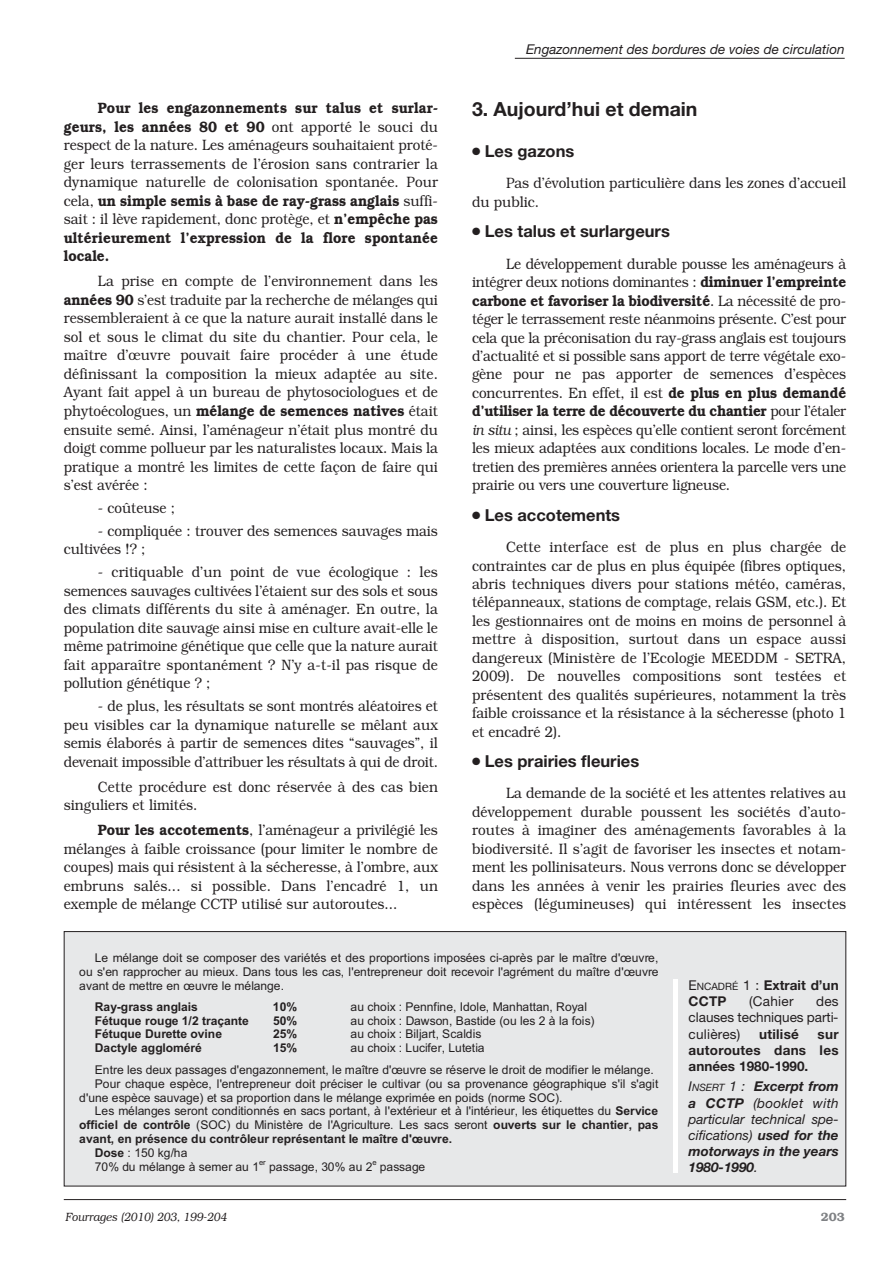
<style>
.page{position:relative;width:893px;height:1263px;background:#fff}
.page>*{position:absolute;margin:0;border:0;box-sizing:border-box;transform-origin:0 0}
.t1{font:700 19.5px "Helvetica Neue";color:#231f20}
.t2{font:700 16.5px "Helvetica Neue";color:#231f20}
.t3{font:300 15px/18.6px "Bookman";color:#231f20;text-align:justify;scale:.9 1}
.t4{font:italic 700 13.5px/16.2px "Helvetica Neue";color:#231f20;text-align:justify}
.t5{font:italic 13.5px "Helvetica Neue";color:#231f20}
.t6{font:700 13.5px/16.2px "Helvetica Neue";letter-spacing:.02em;color:#231f20;text-align:justify}
.t7{font:13.5px/16.2px "Helvetica Neue";color:#231f20;text-align:justify}
.t8{font:700 13.5px/16.2px "Helvetica Neue";color:#231f20}
.t9{font:12.15px/13.8px "Arial";letter-spacing:.005em;color:#231f20}
.t10{font:700 12.15px "Arial";color:#231f20}
.t11{font:italic 300 12px "Bookman";color:#231f20;scale:.9 1}
.t12{font:600 12px "Bookman";color:#808285}
.t13{font:700 11.1px "Arial";color:#231f20}
.t14{font:7.65px "Arial";color:#231f20}
.s1{font-weight:600}
.s2{font-style:italic}
.s3{font-weight:700}
.s4{font-weight:400}
.s5{font-weight:400;font-size:10.2px}
</style>
<div class="page">
<hr style="left:515px;top:58px;width:330px;height:1px;background:#231f20">
<hr style="left:64px;top:1199px;width:782px;height:1px;background:#231f20">
<div style="left:64px;top:931px;width:782px;height:255px;background:#e7e8e9"></div>
<div style="left:64px;top:931px;width:782px;height:255px;border:1px solid #231f20"></div>
<hr style="left:673px;top:979px;width:4px;height:194px;background:#fff">
<p class="t3" style="left:64px;top:99px;width:417px;text-indent:34px"><span class="s1">Pour les engazonnements sur talus et surlar&shy;geurs, les années 80 et 90</span> ont apporté le souci du respect de la nature. Les aménageurs souhaitaient proté&shy;ger leurs terrassements de l’érosion sans contrarier la dynamique naturelle de colonisation spontanée. Pour cela, <span class="s1">un simple semis à base de ray-grass anglais</span> suffi&shy;sait : il lève rapidement, donc protège, et <span class="s1">n’empêche pas ultérieurement l’expression de la flore spontanée locale.</span></p>
<p class="t3" style="left:64px;top:272px;width:417px;text-indent:34px">La prise en compte de l’environnement dans les <span class="s1">années 90</span> s’est traduite par la recherche de mélanges qui ressembleraient à ce que la nature aurait installé dans le sol et sous le climat du site du chantier. Pour cela, le maître d’œuvre pouvait faire procéder à une étude définissant la composition la mieux adaptée au site.<br>Ayant fait appel à un bureau de phytosociologues et de phytoécologues, un <span class="s1">mélange de semences natives</span> était ensuite semé. Ainsi, l’aménageur n’était plus montré du doigt comme pollueur par les naturalistes locaux. Mais la pratique a montré les limites de cette façon de faire qui s’est avérée :</p>
<p class="t3" style="left:98px;top:498px;width:88px">- coûteuse ;</p>
<p class="t3" style="left:64px;top:521px;width:417px;text-indent:34px">- compliquée : trouver des semences sauvages mais cultivées !? ;</p>
<p class="t3" style="left:64px;top:563px;width:417px;text-indent:34px">- critiquable d’un point de vue écologique : les semences sauvages cultivées l’étaient sur des sols et sous des climats différents du site à aménager. En outre, la population dite sauvage ainsi mise en culture avait-elle le même patrimoine génétique que celle que la nature aurait fait apparaître spontanément ? N’y a-t-il pas risque de pollution génétique ? ;</p>
<p class="t3" style="left:64px;top:697px;width:417px;text-indent:34px">- de plus, les résultats se sont montrés aléatoires et peu visibles car la dynamique naturelle se mêlant aux semis élaborés à partir de semences dites “sauvages”, il devenait impossible d’attribuer les résultats à qui de droit.</p>
<p class="t3" style="left:64px;top:777px;width:417px;text-indent:34px">Cette procédure est donc réservée à des cas bien singuliers et limités.</p>
<p class="t3" style="left:64px;top:821px;width:417px;text-indent:34px"><span class="s1">Pour les accotements</span>, l’aménageur a privilégié les mélanges à faible croissance (pour limiter le nombre de coupes) mais qui résistent à la sécheresse, à l’ombre, aux embruns salés... si possible. Dans l’encadré 1, un exemple de mélange CCTP utilisé sur autoroutes...</p>
<p class="t5" style="left:526px;top:44px;width:320px">Engazonnement des bordures de voies de circulation</p>
<h1 class="t1" style="left:472px;top:102px;width:227px">3. Aujourd’hui et demain</h1>
<p class="t2" style="left:472px;top:145px;width:104px">● Les gazons</p>
<p class="t3" style="left:472px;top:174px;width:417px;text-indent:34px">Pas d’évolution particulière dans les zones d’accueil du public.</p>
<p class="t2" style="left:472px;top:226px;width:199px">● Les talus et surlargeurs</p>
<p class="t3" style="left:472px;top:254px;width:417px;text-indent:34px">Le développement durable pousse les aménageurs à intégrer deux notions dominantes : <span class="s1">diminuer l’empreinte carbone et favoriser la biodiversité</span>. La nécessité de pro&shy;téger le terrassement reste néanmoins présente. C’est pour cela que la préconisation du ray-grass anglais est toujours d’actualité et si possible sans apport de terre végétale exo&shy;gène pour ne pas apporter de semences d’espèces concurrentes. En effet, il est <span class="s1">de plus en plus demandé d’utiliser la terre de découverte du chantier</span> pour l’étaler <span class="s2">in situ</span> ; ainsi, les espèces qu’elle contient seront forcément les mieux adaptées aux conditions locales. Le mode d’en&shy;tretien des premières années orientera la parcelle vers une prairie ou vers une couverture ligneuse.</p>
<p class="t2" style="left:472px;top:509px;width:150px">● Les accotements</p>
<p class="t3" style="left:472px;top:538px;width:417px;text-indent:34px">Cette interface est de plus en plus chargée de contraintes car de plus en plus équipée (fibres optiques, abris techniques divers pour stations météo, caméras, télépanneaux, stations de comptage, relais GSM, etc.). Et les gestionnaires ont de moins en moins de personnel à mettre à disposition, surtout dans un espace aussi dangereux (Ministère de l’Ecologie MEEDDM - SETRA, 2009). De nouvelles compositions sont testées et présentent des qualités supérieures, notamment la très faible croissance et la résistance à la sécheresse (photo 1 et encadré 2).</p>
<p class="t2" style="left:472px;top:755px;width:169px">● Les prairies fleuries</p>
<p class="t3" style="left:472px;top:784px;width:417px;text-indent:34px">La demande de la société et les attentes relatives au développement durable poussent les sociétés d’auto&shy;routes à imaginer des aménagements favorables à la biodiversité. Il s’agit de favoriser les insectes et notam&shy;ment les pollinisateurs. Nous verrons donc se développer dans les années à venir les prairies fleuries avec des espèces (légumineuses) qui intéressent les insectes</p>
<p class="t9" style="left:79px;top:951px;width:581px;text-align:justify;text-indent:16px">Le mélange doit se composer des variétés et des proportions imposées ci-après par le maître d'œuvre, ou s'en rapprocher au mieux. Dans tous les cas, l'entrepreneur doit recevoir l'agrément du maître d'œuvre avant de mettre en œuvre le mélange.</p>
<p class="t10" style="left:95px;top:998px;width:104px">Ray-grass anglais</p>
<p class="t10" style="left:273px;top:998px;width:26px">10%</p>
<p class="t9" style="left:351px;top:1000px;width:238px">au choix : Pennfine, Idole, Manhattan, Royal</p>
<p class="t10" style="left:95px;top:1012px;width:156px">Fétuque rouge 1/2 traçante</p>
<p class="t10" style="left:273px;top:1012px;width:26px">50%</p>
<p class="t9" style="left:351px;top:1014px;width:246px">au choix : Dawson, Bastide (ou les 2 à la fois)</p>
<p class="t10" style="left:95px;top:1026px;width:129px">Fétuque Durette ovine</p>
<p class="t10" style="left:273px;top:1026px;width:26px">25%</p>
<p class="t9" style="left:351px;top:1027px;width:133px">au choix : Biljart, Scaldis</p>
<p class="t10" style="left:95px;top:1040px;width:109px">Dactyle aggloméré</p>
<p class="t10" style="left:273px;top:1040px;width:26px">15%</p>
<p class="t9" style="left:95px;top:1037px;width:561px;line-height:21.6px;text-indent:256px">au choix : Lucifer, Lutetia<br>Entre les deux passages d'engazonnement, le maître d'œuvre se réserve le droit de modifier le mélange.</p>
<p class="t9" style="left:79px;top:1077px;width:581px;text-indent:16px">Pour chaque espèce, l'entrepreneur doit préciser le cultivar (ou sa provenance géographique s'il s'agit d'une espèce sauvage) et sa proportion dans le mélange exprimée en poids (norme SOC).</p>
<p class="t9" style="left:95px;top:1104px;width:565px">Les mélanges seront conditionnés en sacs portant, à l'extérieur et à l'intérieur, les étiquettes du <span class="s3">Service</span></p>
<p class="t9" style="left:79px;top:1118px;width:581px"><span class="s3">officiel de contrôle</span> (SOC) du Ministère de l'Agriculture. Les sacs seront <span class="s3">ouverts sur le chantier, pas</span></p>
<p class="t10" style="left:79px;top:1131px;width:374px">avant, en présence du contrôleur représentant le maître d'œuvre.</p>
<p class="t9" style="left:95px;top:1146px;width:94px"><span class="s3">Dose</span> : 150 kg/ha</p>
<p class="t9" style="left:95px;top:1160px;width:166px">70% du mélange à semer au 1</p>
<p class="t14" style="left:259px;top:1158px;width:8px">er</p>
<p class="t9" style="left:269px;top:1160px;width:105px">passage, 30% au 2</p>
<p class="t14" style="left:372px;top:1158px;width:6px">e</p>
<p class="t9" style="left:380px;top:1160px;width:47px">passage</p>
<p class="t8" style="left:689px;top:978px;width:152px"><span class="s4">E</span><span class="s5">NCADRÉ</span> <span class="s4">1 :</span> Extrait d’un<br>CCTP</p>
<p class="t7" style="left:749px;top:994px;width:46px">(Cahier</p>
<p class="t7" style="left:689px;top:994px;width:152px;text-indent:128px">des clauses techniques parti&shy;culières)</p>
<p class="t6" style="left:759px;top:1027px;width:41px">utilisé</p>
<p class="t6" style="left:689px;top:1027px;width:152px;text-indent:129px">sur autoroutes dans les années 1980-1990.</p>
<p class="t4" style="left:689px;top:1080px;width:152px"><span class="s4">I</span><span class="s5">NSERT</span> <span class="s4">1 :</span> Excerpt from a CCTP <span class="s4">(booklet with particular technical spe&shy;cifications)</span> used for the motorways in the years 1980-1990<span class="s4">.</span></p>
<p class="t11" style="left:65px;top:1209px;width:181px">Fourrages (2010) 203, 199-204</p>
<p class="t12" style="left:821px;top:1209px;width:25px">203</p>
<p class="t13" style="left:79px;top:1212px;width:9px">C</p>
</div>
